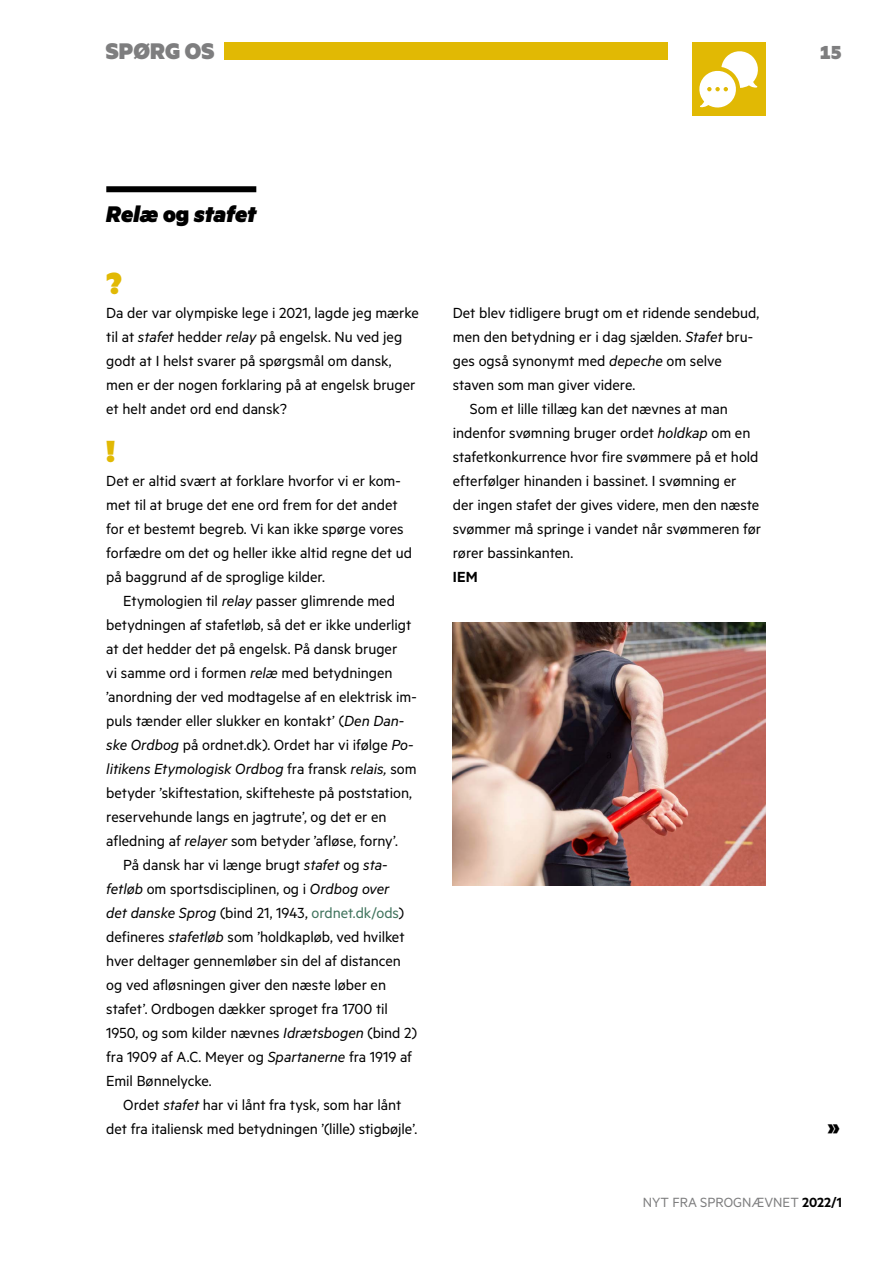
<style>
.page{position:relative;width:893px;height:1263px;background:#fff}
.page>*{position:absolute;margin:0;border:0;box-sizing:border-box;transform-origin:0 0}
.t1{font:900 34.5px "Metric";color:#e1b904}
.t2{font:900 27px "Metric";color:#000}
.t3{font:italic 900 25.5px "Metric";letter-spacing:-.005em;color:#000}
.t4{font:900 25.5px "Metric";color:#7e7e7f}
.t5{font:900 21.3px "Metric";color:#7e7e7f}
.t6{font:16.5px/24px "Metric";letter-spacing:-.005em;color:#000}
.t7{font:italic 16.5px "Metric";letter-spacing:-.005em;color:#000}
.t8{font:600 16.5px "Metric";color:#000}
.t9{font:15px "Metric";color:#7e7e7f}
.s1{font-style:normal}
.s2{font-style:italic}
.s3{font-style:normal;color:#40745d}
.s4{font-weight:600;color:#000}
</style>
<div class="page">
<div style="left:106px;top:186px;width:150px;height:6px;background:#000"></div>
<img style="left:453px;top:623px;width:312px;height:262px">
<div style="left:224px;top:43px;width:443px;height:17px;background:#e1b904"></div>
<div style="left:692px;top:43px;width:73px;height:73px;background:#e1b904"></div>
<svg style="left:699px;top:51px;width:59px;height:57px"></svg>
<h3 class="t4" style="left:106px;top:35px;width:110px">SPØRG OS</h3>
<p class="t5" style="left:820px;top:39px;width:24px">15</p>
<h3 class="t3" style="left:106px;top:198px;width:152px">Relæ <span class="s1">og</span> stafet</h3>
<h4 class="t1" style="left:106px;top:262px;width:18px">?</h4>
<p class="t6" style="left:106px;top:300px;width:314px">Da der var olympiske lege i 2021, lagde jeg mærke til at <span class="s2">stafet</span> hedder <span class="s2">relay</span> på engelsk. Nu ved jeg godt at I helst svarer på spørgsmål om dansk, men er der nogen forklaring på at engelsk bruger et helt andet ord end dansk?</p>
<h4 class="t1" style="left:106px;top:430px;width:11px">!</h4>
<p class="t6" style="left:106px;top:468px;width:296px">Det er altid svært at forklare hvorfor vi er kom-</p>
<p class="t6" style="left:106px;top:492px;width:293px">met til at bruge det ene ord frem for det andet</p>
<p class="t6" style="left:106px;top:516px;width:299px">for et bestemt begreb. Vi kan ikke spørge vores</p>
<p class="t6" style="left:106px;top:540px;width:307px">forfædre om det og heller ikke altid regne det ud</p>
<p class="t6" style="left:106px;top:564px;width:220px">på baggrund af de sproglige kilder.</p>
<p class="t6" style="left:123px;top:588px;width:273px">Etymologien til <span class="s2">relay</span> passer glimrende med</p>
<p class="t6" style="left:106px;top:612px;width:307px">betydningen af stafetløb, så det er ikke underligt</p>
<p class="t6" style="left:106px;top:636px;width:292px">at det hedder det på engelsk. På dansk bruger</p>
<p class="t6" style="left:106px;top:660px;width:288px">vi samme ord i formen <span class="s2">relæ</span> med betydningen</p>
<p class="t6" style="left:106px;top:684px;width:312px">’anordning der ved modtagelse af en elektrisk im-</p>
<p class="t6" style="left:106px;top:708px;width:299px">puls tænder eller slukker en kontakt’ (<span class="s2">Den Dan-</span></p>
<p class="t6" style="left:106px;top:732px;width:309px"><span class="s2">ske Ordbog</span> på ordnet.dk). Ordet har vi ifølge <span class="s2">Po-</span></p>
<p class="t7" style="left:106px;top:759px;width:312px">litikens Etymologisk Ordbog <span class="s1">fra fransk</span> relais, <span class="s1">som</span></p>
<p class="t6" style="left:106px;top:780px;width:307px">betyder ’skiftestation, skifteheste på poststation,</p>
<p class="t6" style="left:106px;top:804px;width:282px">reservehunde langs en jagtrute’, og det er en</p>
<p class="t6" style="left:106px;top:828px;width:293px">afledning af <span class="s2">relayer</span> som betyder ’afløse, forny’.</p>
<p class="t6" style="left:123px;top:852px;width:265px">På dansk har vi længe brugt <span class="s2">stafet</span> og <span class="s2">sta-</span></p>
<p class="t6" style="left:106px;top:876px;width:285px"><span class="s2">fetløb</span> om sportsdisciplinen, og i <span class="s2">Ordbog over</span></p>
<p class="t7" style="left:106px;top:903px;width:299px">det danske Sprog <span class="s1">(bind 21, 1943,</span> <span class="s3">ordnet.dk/ods</span><span class="s1">)</span></p>
<p class="t6" style="left:106px;top:924px;width:300px">defineres <span class="s2">stafetløb</span> som ’holdkapløb, ved hvilket</p>
<p class="t6" style="left:106px;top:948px;width:296px">hver deltager gennemløber sin del af distancen</p>
<p class="t6" style="left:106px;top:972px;width:281px">og ved afløsningen giver den næste løber en</p>
<p class="t6" style="left:106px;top:996px;width:283px">stafet’. Ordbogen dækker sproget fra 1700 til</p>
<p class="t6" style="left:106px;top:1020px;width:312px">1950, og som kilder nævnes <span class="s2">Idrætsbogen</span> (bind 2)</p>
<p class="t6" style="left:106px;top:1044px;width:307px">fra 1909 af A.C. Meyer og <span class="s2">Spartanerne</span> fra 1919 af</p>
<p class="t6" style="left:106px;top:1068px;width:107px">Emil Bønnelycke.</p>
<p class="t6" style="left:123px;top:1092px;width:279px">Ordet <span class="s2">stafet</span> har vi lånt fra tysk, som har lånt</p>
<p class="t6" style="left:106px;top:1116px;width:312px">det fra italiensk med betydningen ’(lille) stigbøjle’.</p>
<p class="t6" style="left:453px;top:300px;width:308px">Det blev tidligere brugt om et ridende sendebud,</p>
<p class="t6" style="left:453px;top:324px;width:302px">men den betydning er i dag sjælden. <span class="s2">Stafet</span> bru-</p>
<p class="t6" style="left:453px;top:348px;width:270px">ges også synonymt med <span class="s2">depeche</span> om selve</p>
<p class="t6" style="left:453px;top:372px;width:184px">staven som man giver videre.</p>
<p class="t6" style="left:470px;top:396px;width:259px">Som et lille tillæg kan det nævnes at man</p>
<p class="t6" style="left:453px;top:420px;width:299px">indenfor svømning bruger ordet <span class="s2">holdkap</span> om en</p>
<p class="t6" style="left:453px;top:444px;width:307px">stafetkonkurrence hvor fire svømmere på et hold</p>
<p class="t6" style="left:453px;top:468px;width:285px">efterfølger hinanden i bassinet. I svømning er</p>
<p class="t6" style="left:453px;top:492px;width:308px">der ingen stafet der gives videre, men den næste</p>
<p class="t6" style="left:453px;top:516px;width:310px">svømmer må springe i vandet når svømmeren før</p>
<p class="t6" style="left:453px;top:540px;width:122px">rører bassinkanten.</p>
<p class="t8" style="left:453px;top:567px;width:26px">IEM</p>
<p class="t2" style="left:827px;top:1112px;width:15px">»</p>
<p class="t9" style="left:643px;top:1193px;width:201px">NYT FRA SPROGNÆVNET <span class="s4">2022/1</span></p>
</div>
